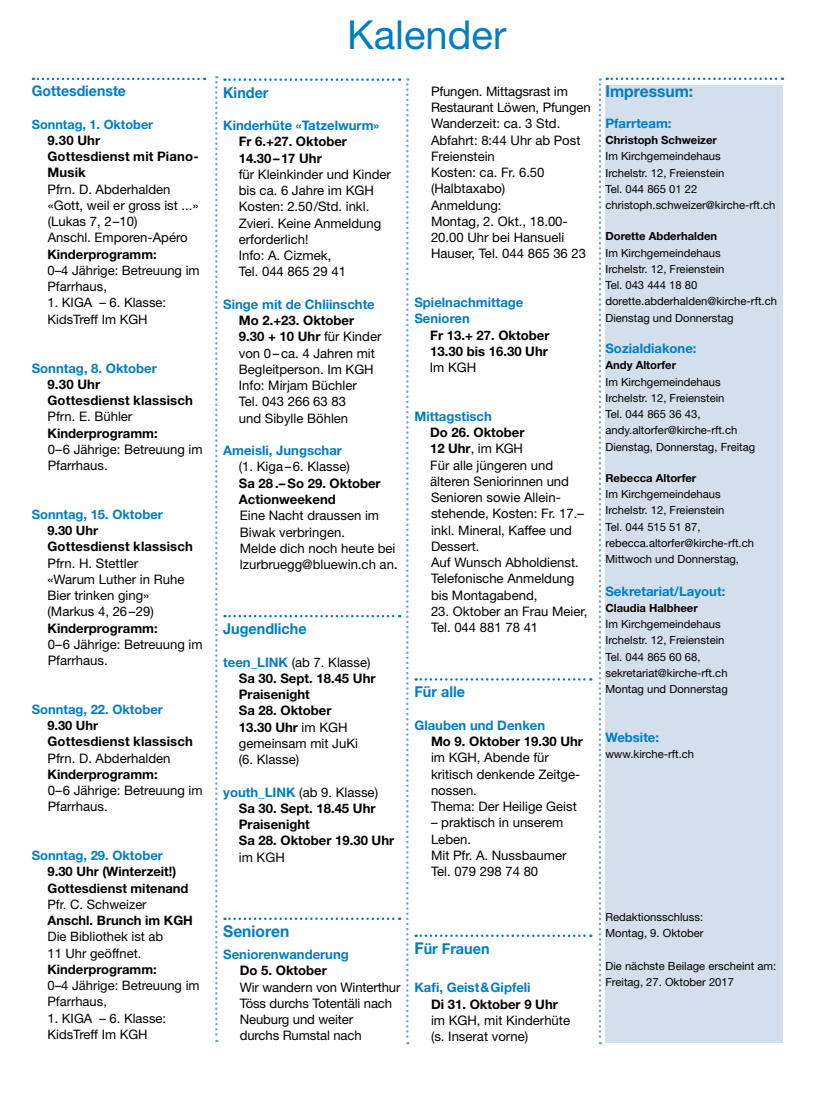
<style>
.page{position:relative;width:815px;height:1106px;background:#fff}
.page>*{position:absolute;margin:0;border:0;box-sizing:border-box;transform-origin:0 0}
.t1{font:40px "Helvetica Neue LT Pro";color:#007dc3}
.t2{font:700 16.25px "Helvetica Neue LT Pro";color:#007dc3;scale:.96 1}
.t3{font:700 15px "Helvetica Neue LT Pro";color:#007dc3;scale:.96 1}
.t4{font:700 14.75px "Helvetica Neue LT Pro";color:#007dc3;scale:.96 1}
.t5{font:13.12px/16.2px "Helvetica Neue LT Pro";color:#000}
.t6{font:700 13.12px/16.2px "Helvetica Neue LT Pro";color:#000}
.t7{font:700 13.12px/16.2px "Helvetica Neue LT Pro";color:#007dc3}
.t8{font:13px/16.2px "Helvetica Neue LT Pro";color:#000}
.t9{font:700 13px/16.2px "Helvetica Neue LT Pro";color:#000}
.t10{font:700 13px "Helvetica Neue LT Pro";color:#007dc3}
.t11{font:700 12.88px "Helvetica Neue LT Pro";color:#000}
.t12{font:700 12.75px "Helvetica Neue LT Pro";color:#007dc3}
.t13{font:11.25px/16.2px "Helvetica Neue LT Pro";color:#000}
.t14{font:700 11.25px "Helvetica Neue LT Pro";color:#000}
.s1{font-weight:700}
.s2{font-family:"Helvetica Neue";font-size:15px}
.s3{color:#007dc3}
.s4{font-weight:400}
.s5{font-size:16.25px}
</style>
<div class="page">
<svg style="left:33px;top:78px;width:172px;height:2px"></svg>
<svg style="left:416px;top:678px;width:175px;height:2px"></svg>
<svg style="left:416px;top:934px;width:175px;height:3px"></svg>
<svg style="left:215px;top:76px;width:3px;height:966px"></svg>
<svg style="left:406px;top:78px;width:3px;height:966px"></svg>
<svg style="left:599px;top:78px;width:2px;height:966px"></svg>
<svg style="left:224px;top:78px;width:176px;height:3px"></svg>
<svg style="left:224px;top:615px;width:176px;height:2px"></svg>
<svg style="left:224px;top:917px;width:176px;height:3px"></svg>
<div style="left:605px;top:85px;width:178px;height:957px;background:#d4dfed"></div>
<svg style="left:607px;top:77px;width:176px;height:3px"></svg>
<p class="t4" style="left:32px;top:82px;width:100px">Gottesdienste</p>
<p class="t12" style="left:32px;top:116px;width:123px">Sonntag, 1. Oktober</p>
<p class="t6" style="left:48px;top:132px;width:153px">9.30 Uhr<br>Gottesdienst mit Piano-<br>Musik</p>
<p class="t5" style="left:48px;top:181px;width:153px">Pfrn. D. Abderhalden «Gott, weil er gross ist ...» (Lukas 7, 2–10)<br>Anschl. Emporen-Apéro</p>
<p class="t9" style="left:48px;top:245px;width:111px">Kinderprogramm:</p>
<p class="t8" style="left:48px;top:262px;width:154px">0–4 Jährige: Betreuung im<br>Pfarrhaus,</p>
<p class="t8" style="left:48px;top:294px;width:120px">1. KIGA – 6. Klasse:<br>KidsTreff Im KGH</p>
<p class="t7" style="left:32px;top:359px;width:127px">Sonntag, 8. Oktober</p>
<p class="t6" style="left:48px;top:375px;width:147px">9.30 Uhr<br>Gottesdienst klassisch</p>
<p class="t5" style="left:48px;top:408px;width:86px">Pfrn. E. Bühler</p>
<p class="t6" style="left:48px;top:424px;width:112px">Kinderprogramm:</p>
<p class="t5" style="left:48px;top:440px;width:156px">0–6 Jährige: Betreuung im<br>Pfarrhaus.</p>
<p class="t10" style="left:32px;top:506px;width:133px">Sonntag, 15. Oktober</p>
<p class="t11" style="left:47px;top:522px;width:52px">9.30 Uhr</p>
<p class="t6" style="left:48px;top:538px;width:147px">Gottesdienst klassisch</p>
<p class="t5" style="left:48px;top:554px;width:138px">Pfrn. H. Stettler «Warum Luther in Ruhe<br>Bier trinken ging» (Markus 4, 26–29)</p>
<p class="t6" style="left:48px;top:619px;width:112px">Kinderprogramm:</p>
<p class="t5" style="left:48px;top:635px;width:156px">0–6 Jährige: Betreuung im<br>Pfarrhaus.</p>
<p class="t10" style="left:32px;top:701px;width:133px">Sonntag, 22. Oktober</p>
<p class="t11" style="left:47px;top:717px;width:52px">9.30 Uhr</p>
<p class="t6" style="left:48px;top:733px;width:147px">Gottesdienst klassisch</p>
<p class="t5" style="left:48px;top:749px;width:125px">Pfrn. D. Abderhalden</p>
<p class="t6" style="left:48px;top:765px;width:112px">Kinderprogramm:</p>
<p class="t5" style="left:48px;top:782px;width:156px">0–6 Jährige: Betreuung im<br>Pfarrhaus.</p>
<p class="t10" style="left:32px;top:847px;width:133px">Sonntag, 29. Oktober</p>
<p class="t9" style="left:48px;top:863px;width:142px">9.30 Uhr (Winterzeit!)<br>Gottesdienst mitenand</p>
<p class="t8" style="left:48px;top:896px;width:101px">Pfr. C. Schweizer</p>
<p class="t9" style="left:48px;top:912px;width:147px">Anschl. Brunch im KGH</p>
<p class="t8" style="left:48px;top:928px;width:117px">Die Bibliothek ist ab<br>11 Uhr geöffnet.</p>
<p class="t9" style="left:48px;top:960px;width:111px">Kinderprogramm:</p>
<p class="t8" style="left:48px;top:977px;width:154px">0–4 Jährige: Betreuung im<br>Pfarrhaus,</p>
<p class="t8" style="left:48px;top:1009px;width:120px">1. KIGA – 6. Klasse:<br>KidsTreff Im KGH</p>
<h1 class="t1" style="left:347px;top:10px;width:161px">Kalender</h1>
<p class="t3" style="left:223px;top:83px;width:49px">Kinder</p>
<p class="t7" style="left:223px;top:117px;width:158px">Kinderhüte «Tatzelwurm»</p>
<p class="t6" style="left:239px;top:133px;width:110px">Fr 6.+27. Oktober<br>14.30–17 Uhr</p>
<p class="t5" style="left:239px;top:166px;width:154px">für Kleinkinder und Kinder bis ca. 6 Jahre im KGH<br>Kosten: 2.50/Std. inkl.<br>Zvieri. Keine Anmeldung erforderlich!<br>Info: A. Cizmek,<br>Tel. 044 865 29 41</p>
<p class="t7" style="left:223px;top:296px;width:153px">Singe mit de Chliinschte</p>
<p class="t5" style="left:239px;top:312px;width:144px"><span class="s1">Mo 2.+23. Oktober<br>9.30 + 10 Uhr</span> für Kinder von 0–ca. 4 Jahren mit<br>Begleitperson. Im KGH<br>Info: Mirjam Büchler<br>Tel. 043 266 63 83<br>und Sibylle Böhlen</p>
<p class="t7" style="left:223px;top:442px;width:120px">Ameisli, Jungschar</p>
<p class="t5" style="left:239px;top:458px;width:112px">(1. Kiga–6. Klasse)</p>
<p class="t6" style="left:239px;top:474px;width:143px">Sa 28 .– So 29. Oktober<br>Actionweekend</p>
<p class="t5" style="left:240px;top:507px;width:160px">Eine Nacht draussen im<br>Biwak verbringen.<br>Melde dich noch heute bei lzurbruegg@bluewin.ch an<span class="s2">.</span></p>
<p class="t3" style="left:223px;top:619px;width:88px">Jugendliche</p>
<p class="t6" style="left:239px;top:653px;width:138px;text-indent:-16px"><span class="s3">teen_LINK</span> <span class="s4">(ab 7. Klasse)<br></span>Sa 30. Sept. 18.45 Uhr<br>Praisenight<br>Sa 28. Oktober<br>13.30 Uhr <span class="s4">im KGH gemeinsam mit JuKi (6. Klasse)</span></p>
<p class="t6" style="left:239px;top:783px;width:157px;text-indent:-16px"><span class="s3">youth_LINK</span> <span class="s4">(ab 9. Klasse)<br></span>Sa 30. Sept. 18.45 Uhr<br>Praisenight<br>Sa 28. Oktober 19.30 Uhr</p>
<p class="t5" style="left:239px;top:848px;width:47px">im KGH</p>
<p class="t5" style="left:431px;top:83px;width:161px">Pfungen. Mittagsrast im<br>Restaurant Löwen, Pfungen<br>Wanderzeit: ca. 3 Std.<br>Abfahrt: 8:44 Uhr ab Post<br>Freienstein<br>Kosten: ca. Fr. 6.50 (Halbtaxabo)<br>Anmeldung:<br>Montag, 2. Okt., 18.00-<br>20.00 Uhr bei Hansueli<br>Hauser, Tel. 044 865 36 23</p>
<p class="t7" style="left:414px;top:294px;width:111px">Spielnachmittage<br>Senioren</p>
<p class="t6" style="left:430px;top:326px;width:121px">Fr 13.+ 27. Oktober<br>13.30 bis 16.30 Uhr</p>
<p class="t5" style="left:430px;top:359px;width:48px">Im KGH</p>
<p class="t7" style="left:414px;top:408px;width:79px">Mittagstisch</p>
<p class="t5" style="left:430px;top:424px;width:155px"><span class="s1">Do 26. Oktober<br>12 Uhr</span>, im KGH<br>Für alle jüngeren und älteren Seniorinnen und<br>Senioren sowie Allein&shy;stehende, Kosten: Fr. 17.– inkl. Mineral, Kaffee und<br>Dessert.<br>Auf Wunsch Abholdienst.<br>Telefonische Anmeldung bis Montagabend,</p>
<p class="t5" style="left:431px;top:603px;width:158px">23. Oktober an Frau Meier,<br>Tel. 044 881 78 41</p>
<p class="t3" style="left:414px;top:682px;width:54px">Für alle</p>
<p class="t7" style="left:414px;top:716px;width:132px">Glauben und Denken</p>
<p class="t6" style="left:431px;top:733px;width:153px">Mo 9. Oktober 19.30 Uhr</p>
<p class="t5" style="left:431px;top:749px;width:151px">im KGH, Abende für kritisch denkende Zeitge&shy;nossen.<br>Thema: Der Heilige Geist</p>
<p class="t5" style="left:431px;top:814px;width:137px">– praktisch in unserem<br>Leben.<br>Mit Pfr. A. Nussbaumer<br>Tel. 079 298 74 80</p>
<p class="t2" style="left:223px;top:920px;width:70px">Senioren</p>
<p class="t7" style="left:223px;top:946px;width:127px">Seniorenwanderung</p>
<p class="t6" style="left:240px;top:962px;width:89px">Do 5. Oktober</p>
<p class="t5" style="left:240px;top:978px;width:162px">Wir wandern von Winterthur<br>Töss durchs Totentäli nach<br>Neuburg und weiter<br>durchs Rumstal nach</p>
<p class="t3" style="left:414px;top:938px;width:80px"><span class="s5">F</span>ür Frauen</p>
<p class="t7" style="left:414px;top:979px;width:118px">Kafi, Geist&amp;Gipfeli</p>
<p class="t6" style="left:431px;top:995px;width:128px">Di 31. Oktober 9 Uhr</p>
<p class="t5" style="left:431px;top:1011px;width:141px">im KGH, mit Kinderhüte (s. Inserat vorne)</p>
<p class="t2" style="left:605px;top:81px;width:93px">Impressum:</p>
<p class="t7" style="left:605px;top:115px;width:68px">Pfarrteam:</p>
<p class="t14" style="left:605px;top:133px;width:113px">Christoph Schweizer</p>
<p class="t13" style="left:605px;top:148px;width:172px">Im Kirchgemeindehaus<br>Irchelstr. 12, Freienstein<br>Tel. 044 865 01 22 christoph.schweizer@kirche-rft.ch</p>
<p class="t14" style="left:605px;top:229px;width:113px">Dorette Abderhalden</p>
<p class="t13" style="left:605px;top:244px;width:173px">Im Kirchgemeindehaus<br>Irchelstr. 12, Freienstein<br>Tel. 043 444 18 80 dorette.abderhalden@kirche-rft.ch<br>Dienstag und Donnerstag</p>
<p class="t7" style="left:605px;top:340px;width:93px">Sozialdiakone:</p>
<p class="t14" style="left:605px;top:358px;width:72px">Andy Altorfer</p>
<p class="t13" style="left:605px;top:373px;width:151px">Im Kirchgemeindehaus<br>Irchelstr. 12, Freienstein<br>Tel. 044 865 36 43, andy.altorfer@kirche-rft.ch<br>Dienstag, Donnerstag, Freitag</p>
<p class="t14" style="left:605px;top:471px;width:92px">Rebecca Altorfer</p>
<p class="t13" style="left:605px;top:485px;width:150px">Im Kirchgemeindehaus<br>Irchelstr. 12, Freienstein<br>Tel. 044 515 51 87, rebecca.altorfer@kirche-rft.ch<br>Mittwoch und Donnerstag,</p>
<p class="t7" style="left:605px;top:582px;width:121px">Sekretariat/Layout:</p>
<p class="t14" style="left:605px;top:601px;width:94px">Claudia Halbheer</p>
<p class="t13" style="left:605px;top:615px;width:124px">Im Kirchgemeindehaus<br>Irchelstr. 12, Freienstein<br>Tel. 044 865 60 68, sekretariat@kirche-rft.ch<br>Montag und Donnerstag</p>
<p class="t7" style="left:605px;top:728px;width:55px">Website:</p>
<p class="t13" style="left:605px;top:746px;width:90px">www.kirche-rft.ch</p>
<p class="t13" style="left:605px;top:908px;width:100px">Redaktionsschluss:<br>Montag, 9. Oktober</p>
<p class="t13" style="left:605px;top:957px;width:172px">Die nächste Beilage erscheint am:<br>Freitag, 27. Oktober 2017</p>
</div>
